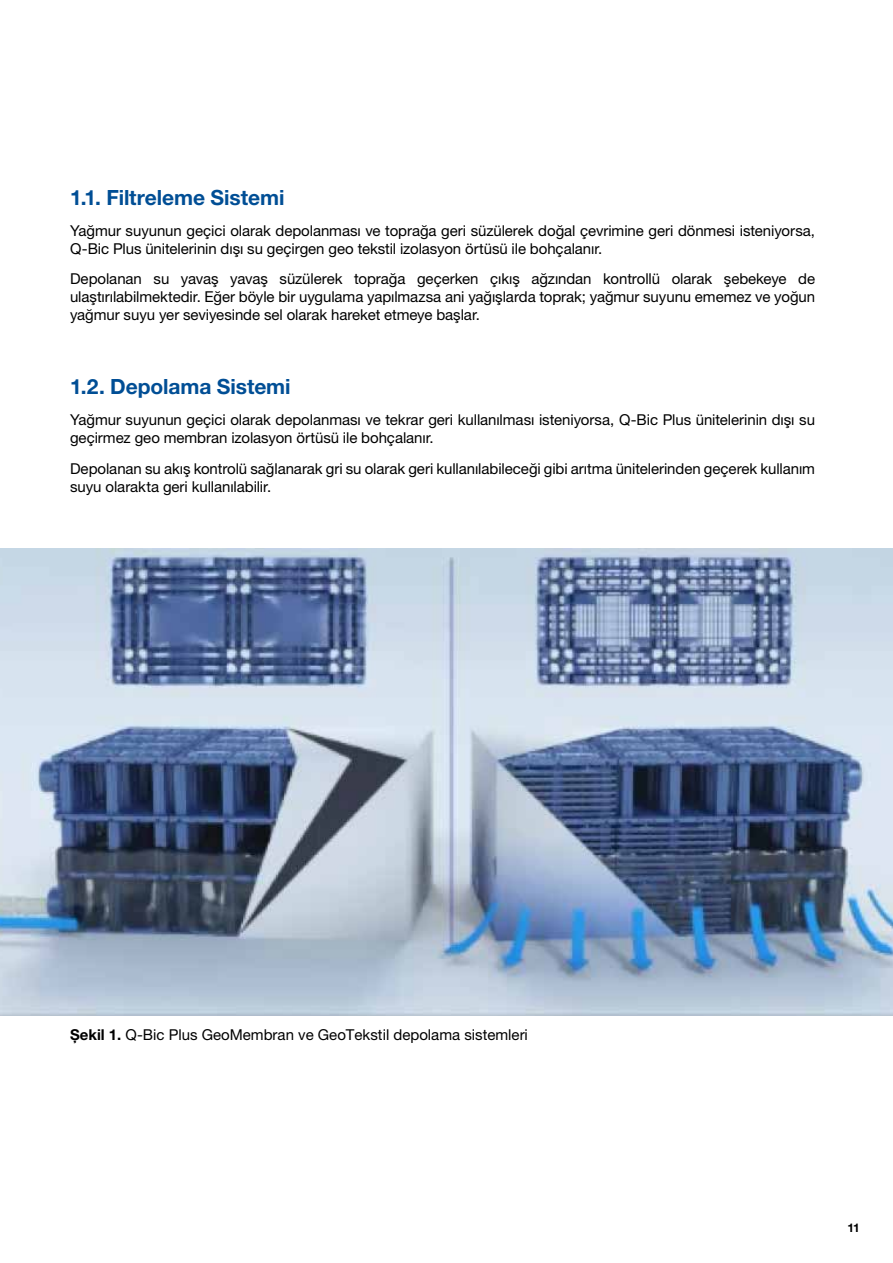
<style>
.page{position:relative;width:893px;height:1263px;background:#fff}
.page>*{position:absolute;margin:0;border:0;box-sizing:border-box;transform-origin:0 0}
.t1{font:700 21px "Helvetica Neue LT Pro";letter-spacing:-.005em;color:#004e95}
.t2{font:15px/18px "Helvetica Neue LT Std";letter-spacing:-.005em;color:#000}
.t3{font:15px "Helvetica Neue LT Pro";color:#000}
.t4{font:700 12px "Helvetica Neue LT Pro";color:#000}
.s1{font-weight:700}
</style>
<div class="page">
<img style="left:0;top:548px;width:893px;height:468px">
<h1 class="t1" style="left:70px;top:184px;width:216px">1.1. Filtreleme Sistemi</h1>
<p class="t2" style="left:70px;top:221px;width:746px">Yağmur suyunun geçici olarak depolanması ve toprağa geri süzülerek doğal çevrimine geri dönmesi isteniyorsa,<br>Q-Bic Plus ünitelerinin dışı su geçirgen geo tekstil izolasyon örtüsü ile bohçalanır.</p>
<p class="t2" style="left:70px;top:270px;width:746px;text-align:justify">Depolanan su yavaş yavaş süzülerek toprağa geçerken çıkış ağzından kontrollü olarak şebekeye de ulaştırılabilmektedir. Eğer böyle bir uygulama yapılmazsa ani yağışlarda toprak; yağmur suyunu ememez ve yoğun yağmur suyu yer seviyesinde sel olarak hareket etmeye başlar.</p>
<h1 class="t1" style="left:70px;top:374px;width:222px">1.2. Depolama Sistemi</h1>
<p class="t2" style="left:70px;top:411px;width:746px">Yağmur suyunun geçici olarak depolanması ve tekrar geri kullanılması isteniyorsa, Q-Bic Plus ünitelerinin dışı su geçirmez geo membran izolasyon örtüsü ile bohçalanır.</p>
<p class="t2" style="left:70px;top:459px;width:746px">Depolanan su akış kontrolü sağlanarak gri su olarak geri kullanılabileceği gibi arıtma ünitelerinden geçerek kullanım suyu olarakta geri kullanılabilir.</p>
<p class="t3" style="left:70px;top:1026px;width:459px"><span class="s1">Şekil 1.</span> Q-Bic Plus GeoMembran ve GeoTekstil depolama sistemleri</p>
<p class="t4" style="left:847px;top:1220px;width:14px">11</p>
</div>
